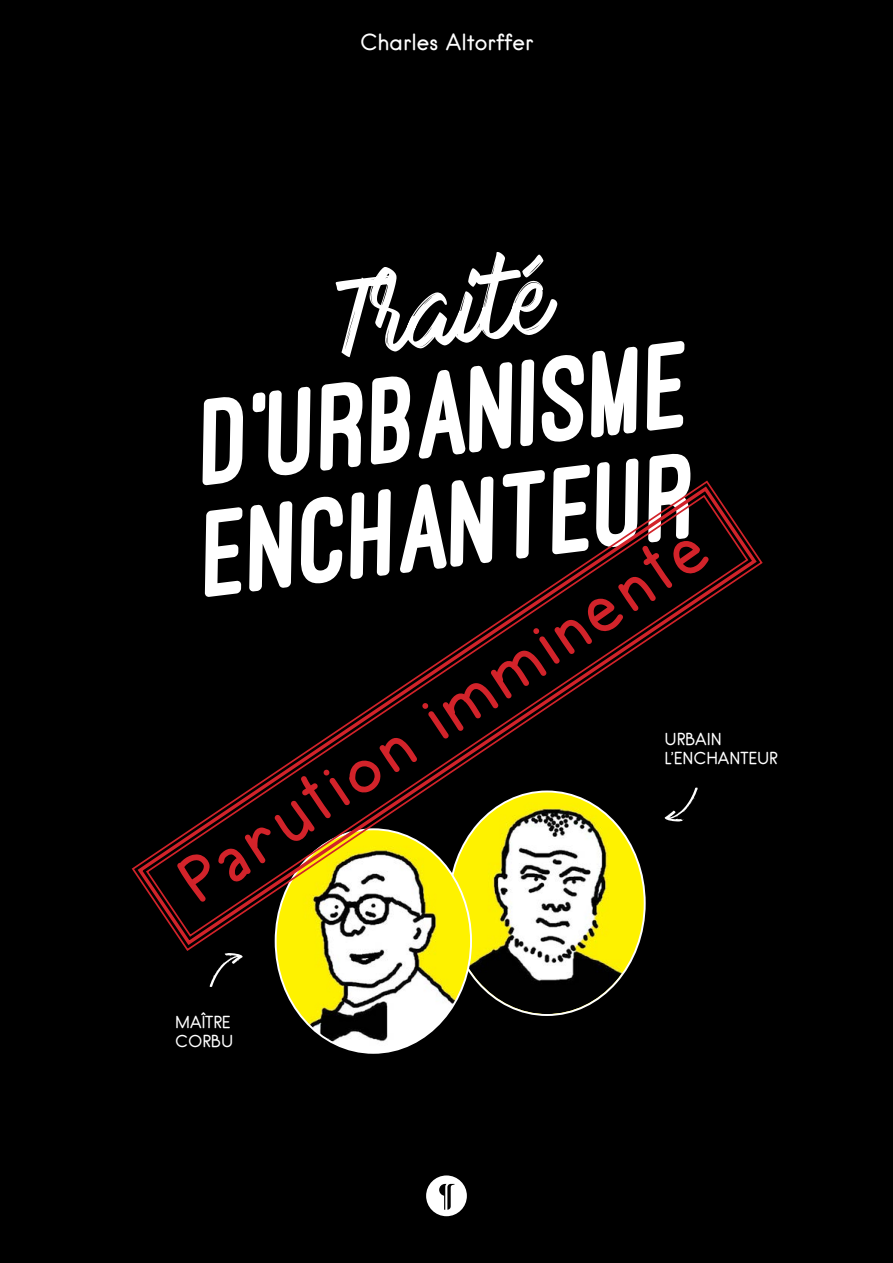
<style>
.page{position:relative;width:893px;height:1263px;background:#000}
.page>*{position:absolute;margin:0;border:0;box-sizing:border-box;transform-origin:0 0}
.t1{font:72px "Hello Recess";color:#d2232a}
.t2{font:21.3px "Hanken";color:#fff}
.t3{font:15.75px/18.9px "Hanken";color:#fff}
</style>
<div class="page">
<svg style="left:471px;top:952px;width:165px;height:64px"></svg>
<img style="left:276px;top:952px;width:195px;height:101px">
<svg style="left:210px;top:953px;width:33px;height:34px"></svg>
<svg style="left:426px;top:1175px;width:41px;height:41px"></svg>
<svg style="left:202px;top:341px;width:482px;height:138px"></svg>
<svg style="left:336px;top:252px;width:221px;height:105px"></svg>
<svg style="left:131px;top:479px;width:632px;height:473px"></svg>
<svg style="left:135px;top:484px;width:624px;height:463px"></svg>
<svg style="left:145px;top:494px;width:605px;height:444px"></svg>
<h2 class="t2" style="left:360px;top:33px;width:175px">Charles Altorffer</h2>
<h1 class="t1" style="left:162px;top:854px;width:627px;rotate:-34deg">Parution imminente</h1>
<p class="t3" style="left:664px;top:731px;width:115px">URBAIN<br>L’ENCHANTEUR</p>
<p class="t3" style="left:175px;top:1014px;width:60px">MAÎTRE<br>CORBU</p>
</div>
